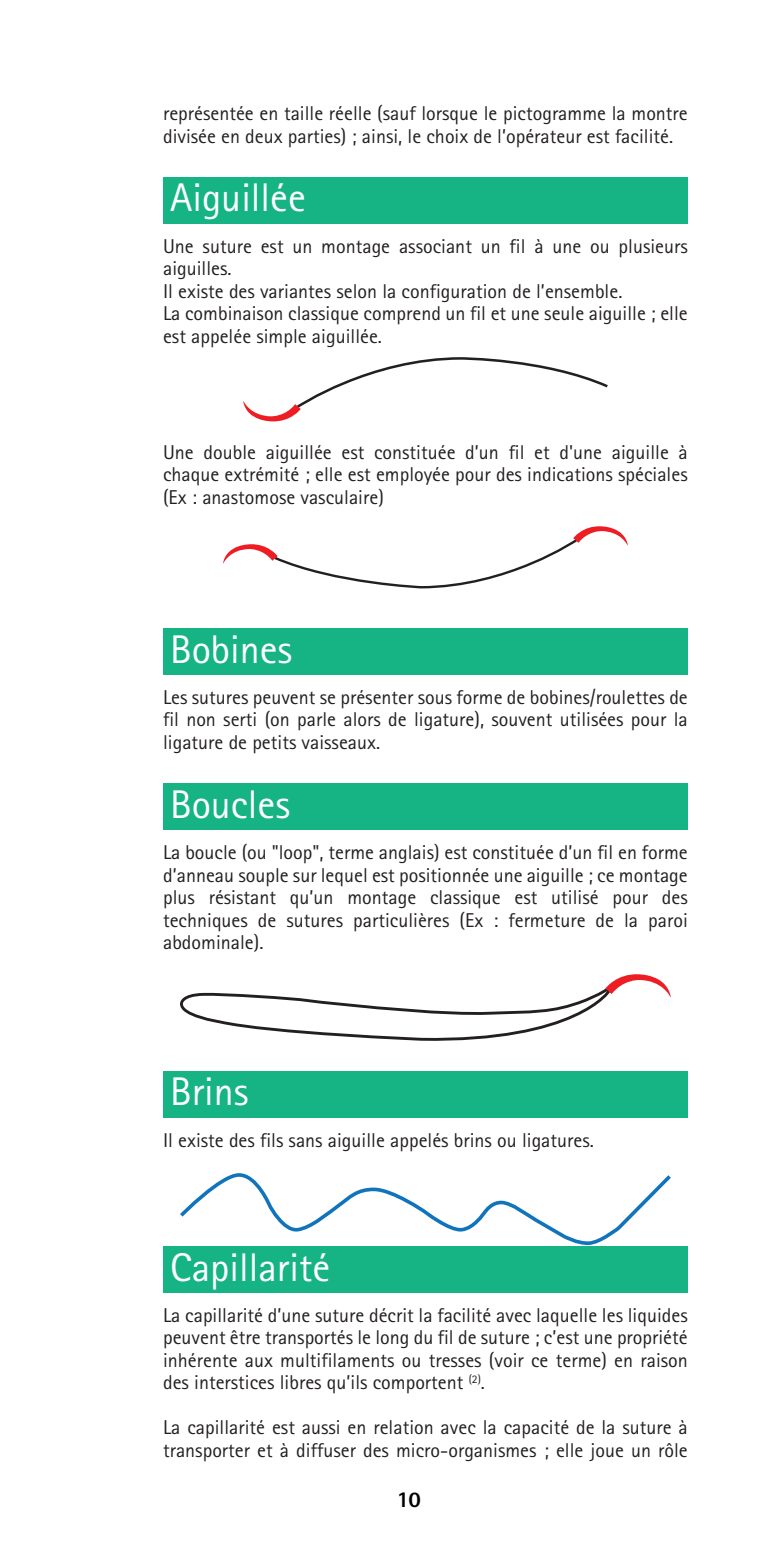
<style>
.page{position:relative;width:780px;height:1560px;background:#fff}
.page>*{position:absolute;margin:0;border:0;box-sizing:border-box;transform-origin:0 0}
._01_Variable_cover_heading__21_24pt{font:40px "Rotis Sans Serif Pro";color:#fff}
.t1{font:800 22.5px "Rotis Sans Serif Pro";color:#000}
._01_Variable_cover_heading__21_24pt-2{font:20px/22.5px "Rotis Sans Serif Pro";color:#231f20}
</style>
<div class="page">
<div style="left:163px;top:177px;width:524px;height:46px;background:#16b484"></div>
<svg style="left:243px;top:358px;width:364px;height:63px"></svg>
<svg style="left:223px;top:526px;width:405px;height:62px"></svg>
<div style="left:163px;top:628px;width:524px;height:46px;background:#16b484"></div>
<div style="left:163px;top:783px;width:524px;height:46px;background:#16b484"></div>
<svg style="left:180px;top:974px;width:490px;height:66px"></svg>
<div style="left:163px;top:1070px;width:524px;height:46px;background:#16b484"></div>
<svg style="left:180px;top:1173px;width:490px;height:71px"></svg>
<div style="left:163px;top:1245px;width:524px;height:47px;background:#16b484"></div>
<p class="_01_Variable_cover_heading__21_24pt-2" style="left:163px;top:102px;width:526px">représentée en taille réelle (sauf lorsque le pictogramme la montre divisée en deux parties) ; ainsi, le choix de l’opérateur est facilité.</p>
<p class="_01_Variable_cover_heading__21_24pt" style="left:170px;top:174px;width:137px">Aiguillée</p>
<p class="_01_Variable_cover_heading__21_24pt-2" style="left:163px;top:235px;width:526px">Une suture est un montage associant un fil à une ou plusieurs aiguilles.</p>
<p class="_01_Variable_cover_heading__21_24pt-2" style="left:163px;top:280px;width:461px">Il existe des variantes selon la configuration de l’ensemble.</p>
<p class="_01_Variable_cover_heading__21_24pt-2" style="left:163px;top:302px;width:526px">La combinaison classique comprend un fil et une seule aiguille ; elle est appelée simple aiguillée.</p>
<p class="_01_Variable_cover_heading__21_24pt-2" style="left:163px;top:441px;width:526px;text-align:justify">Une double aiguillée est constituée d’un fil et d'une aiguille à chaque extrémité ; elle est employée pour des indications spéciales (Ex : anastomose vasculaire)</p>
<p class="_01_Variable_cover_heading__21_24pt" style="left:170px;top:625px;width:124px">Bobines</p>
<p class="_01_Variable_cover_heading__21_24pt-2" style="left:163px;top:686px;width:526px;text-align:justify">Les sutures peuvent se présenter sous forme de bobines/roulettes de fil non serti (on parle alors de ligature), souvent utilisées pour la ligature de petits vaisseaux.</p>
<p class="_01_Variable_cover_heading__21_24pt" style="left:170px;top:780px;width:121px">Boucles</p>
<p class="_01_Variable_cover_heading__21_24pt-2" style="left:163px;top:841px;width:526px;text-align:justify">La boucle (ou "loop", terme anglais) est constituée d’un fil en forme d’anneau souple sur lequel est positionnée une aiguille ; ce montage plus résistant qu’un montage classique est utilisé pour des techniques de sutures particulières (Ex : fermeture de la paroi abdominale).</p>
<p class="_01_Variable_cover_heading__21_24pt" style="left:170px;top:1068px;width:80px">Brins</p>
<p class="_01_Variable_cover_heading__21_24pt-2" style="left:163px;top:1128px;width:432px">Il existe des fils sans aiguille appelés brins ou ligatures.</p>
<p class="_01_Variable_cover_heading__21_24pt" style="left:170px;top:1243px;width:161px">Capillarité</p>
<p class="_01_Variable_cover_heading__21_24pt-2" style="left:163px;top:1303px;width:526px">La capillarité d’une suture décrit la facilité avec laquelle les liquides</p>
<p class="_01_Variable_cover_heading__21_24pt-2" style="left:163px;top:1326px;width:526px">peuvent être transportés le long du fil de suture ; c’est une propriété</p>
<p class="_01_Variable_cover_heading__21_24pt-2" style="left:163px;top:1348px;width:526px">inhérente aux multifilaments ou tresses (voir ce terme) en raison des interstices libres qu’ils comportent <sup>(2)</sup>.</p>
<p class="_01_Variable_cover_heading__21_24pt-2" style="left:163px;top:1416px;width:526px">La capillarité est aussi en relation avec la capacité de la suture à transporter et à diffuser des micro-organismes ; elle joue un rôle</p>
<p class="t1" style="left:397px;top:1485px;width:26px">10</p>
</div>
